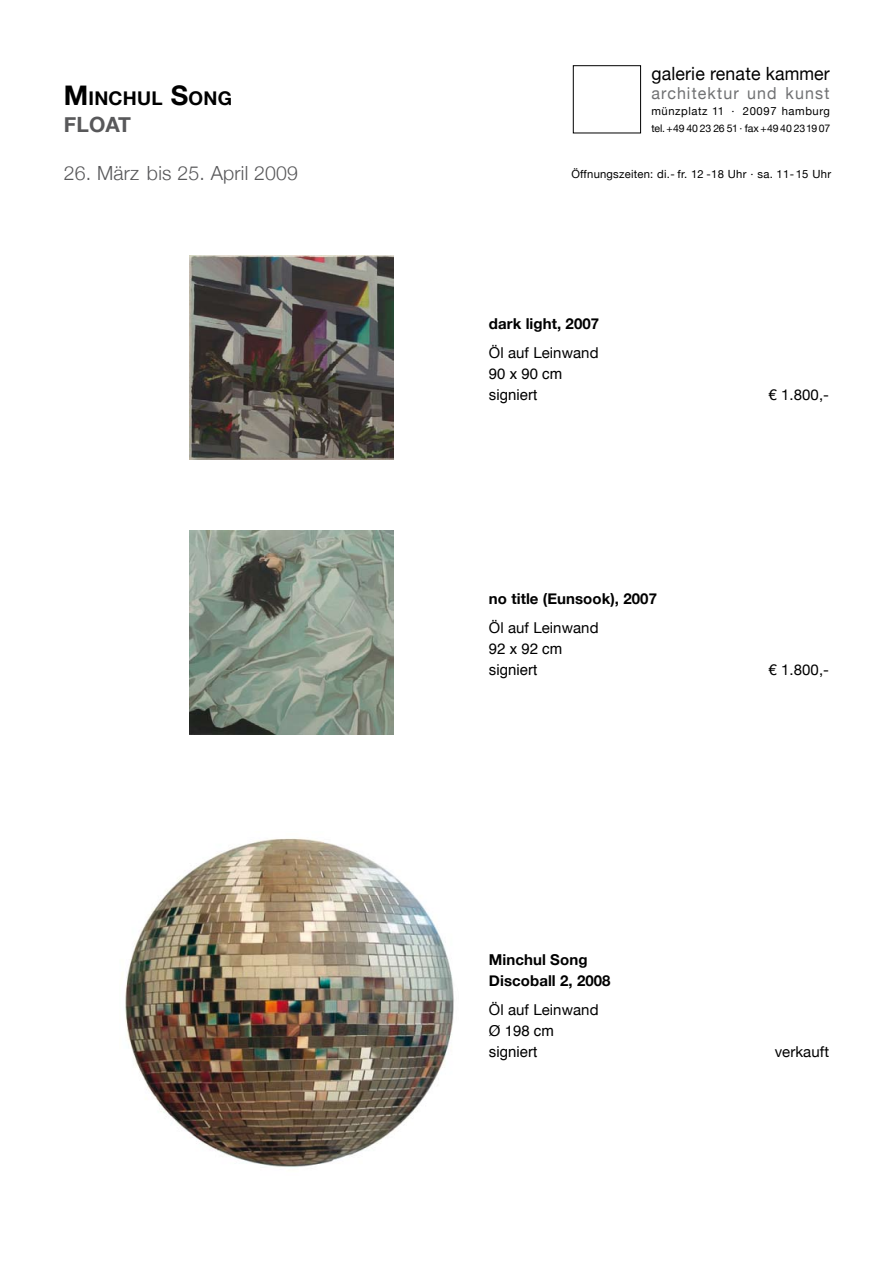
<style>
.page{position:relative;width:893px;height:1263px;background:#fff}
.page>*{position:absolute;margin:0;border:0;box-sizing:border-box;transform-origin:0 0}
.t1{font:700 21px "Helvetica Neue";letter-spacing:.01em;color:#58585a}
.t2{font:300 19.5px "Helvetica Neue";letter-spacing:.01em;color:#58585a}
.t3{font:700 18.9px "Helvetica Neue";letter-spacing:.015em;color:#000}
.t4{font:18.3px "Helvetica Neue";letter-spacing:.01em;color:#000}
.t5{font:16.5px "Helvetica Neue";letter-spacing:.07em;color:#707173}
.t6{font:15px "Helvetica Neue";letter-spacing:.005em;color:#000}
.t7{font:700 15px/21px "Helvetica Neue";letter-spacing:.005em;color:#000}
.t8{font:15px/21px "Helvetica";color:#000}
.t9{font:11.25px "Helvetica Neue";letter-spacing:.03em;color:#000}
.t10{font:11.25px "Helvetica Neue";letter-spacing:.05em;color:#000}
.t11{font:10.5px "Helvetica Neue";letter-spacing:-.01em;color:#000}
.s1{font-size:27px}
</style>
<div class="page">
<img style="left:189px;top:530px;width:204px;height:204px">
<img style="left:189px;top:255px;width:204px;height:204px">
<div style="left:573px;top:65px;width:68px;height:68px;border:1px solid #000"></div>
<img style="left:125px;top:838px;width:329px;height:330px">
<p class="t3" style="left:64px;top:87px;width:170px"><span class="s1">M</span> inchul <span class="s1">S</span>ong</p>
<h1 class="t1" style="left:64px;top:112px;width:69px">FLOAT</h1>
<h2 class="t2" style="left:64px;top:161px;width:236px">26. März bis 25. April 2009</h2>
<p class="t4" style="left:651px;top:62px;width:180px">galerie renate kammer</p>
<p class="t5" style="left:651px;top:83px;width:179px">architektur und kunst</p>
<p class="t10" style="left:651px;top:105px;width:180px">münzplatz 11 · 20097 hamburg</p>
<p class="t11" style="left:651px;top:122px;width:180px">tel. +49 40 23 26 51 · fax +49 40 2319 07</p>
<p class="t9" style="left:571px;top:167px;width:261px">Öffnungszeiten: di.- fr. 12 -18 Uhr · sa. 11-15 Uhr</p>
<p class="t7" style="left:489px;top:313px;width:112px">dark light, 2007</p>
<p class="t6" style="left:489px;top:344px;width:111px">Öl auf Leinwand</p>
<p class="t8" style="left:489px;top:363px;width:75px">90 x 90 cm signiert</p>
<p class="t7" style="left:489px;top:588px;width:170px">no title (Eunsook), 2007</p>
<p class="t6" style="left:489px;top:619px;width:111px">Öl auf Leinwand</p>
<p class="t8" style="left:489px;top:638px;width:75px">92 x 92 cm signiert</p>
<p class="t7" style="left:489px;top:948px;width:123px">Minchul Song<br>Discoball 2, 2008</p>
<p class="t6" style="left:489px;top:1001px;width:111px">Öl auf Leinwand</p>
<p class="t8" style="left:489px;top:1020px;width:67px">Ø 198 cm signiert</p>
<p class="t6" style="left:768px;top:386px;width:62px">€ 1.800,-</p>
<p class="t6" style="left:768px;top:661px;width:62px">€ 1.800,-</p>
<p class="t6" style="left:775px;top:1043px;width:56px">verkauft</p>
</div>
